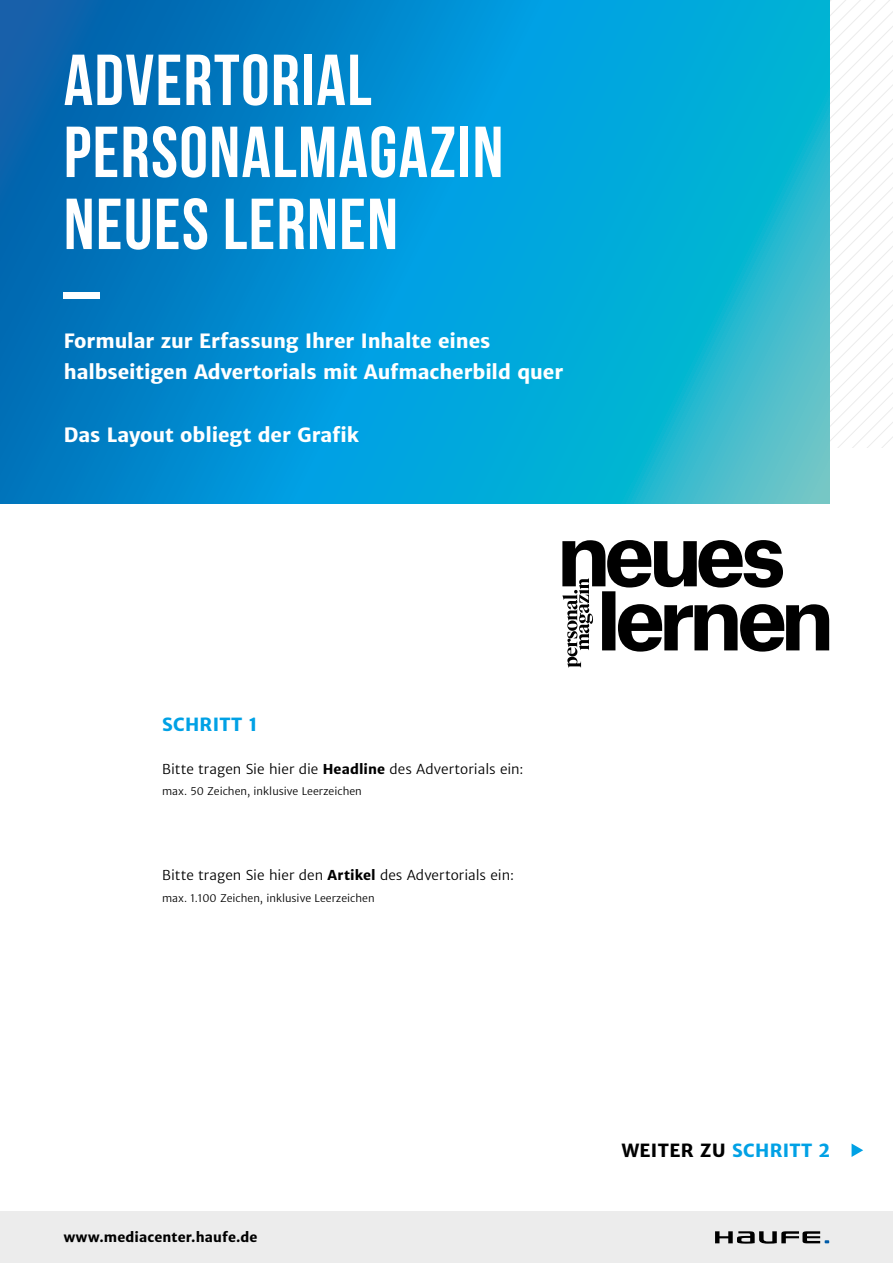
<style>
.page{position:relative;width:893px;height:1263px;background:#fff}
.page>*{position:absolute;margin:0;border:0;box-sizing:border-box;transform-origin:0 0}
.t1{font:700 72px/72px "Bebas Neue";letter-spacing:.02em;color:#fff}
.t2{font:700 19.5px/31.5px "Haufe Merriweather Sans";letter-spacing:-.005em;color:#fff}
.t3{font:700 18px "Haufe Merriweather Sans";letter-spacing:.02em;color:#000}
.t4{font:700 18px "Haufe Merriweather Sans";letter-spacing:.02em;color:#00a1e5}
.t5{font:13.5px "Haufe Merriweather Sans Lt";color:#000}
.t6{font:700 13.5px "Haufe Merriweather Sans";letter-spacing:.01em;color:#000}
.t7{font:10.5px "Haufe Merriweather Sans Lt";color:#000}
.s1{font-family:"Haufe Merriweather Sans";font-weight:700}
.s2{color:#00a1e5}
</style>
<div class="page">
<div style="left:0;top:1212px;width:893px;height:51px;background:#ececec"></div>
<svg style="left:715px;top:1231px;width:114px;height:13px"></svg>
<svg style="left:829px;top:0;width:64px;height:448px"></svg>
<svg style="left:0;top:0;width:829px;height:504px;background:#0696cf"></svg>
<svg style="left:851px;top:1143px;width:12px;height:14px"></svg>
<svg style="left:562px;top:540px;width:267px;height:128px"></svg>
<h1 class="t1" style="left:64px;top:43px;width:441px">ADVERTORIAL<br>PERSONALMAGAZIN<br>NEUES LERNEN<br>–</h1>
<p class="t2" style="left:64px;top:325px;width:501px">Formular zur Erfassung Ihrer Inhalte eines halbseitigen Advertorials mit Aufmacherbild quer</p>
<p class="t2" style="left:64px;top:420px;width:297px">Das Layout obliegt der Grafik</p>
<p class="t4" style="left:162px;top:714px;width:97px">SCHRITT 1</p>
<p class="t5" style="left:162px;top:761px;width:363px">Bitte tragen Sie hier die <span class="s1">Headline</span> des Advertorials ein:</p>
<p class="t7" style="left:162px;top:785px;width:201px">max. 50 Zeichen, inklusive Leerzeichen</p>
<p class="t5" style="left:162px;top:867px;width:353px">Bitte tragen Sie hier den <span class="s1">Artikel</span> des Advertorials ein:</p>
<p class="t7" style="left:162px;top:891px;width:214px">max. 1.100 Zeichen, inklusive Leerzeichen</p>
<p class="t6" style="left:64px;top:1228px;width:195px">www.mediacenter.haufe.de</p>
<p class="t3" style="left:622px;top:1139px;width:210px">WEITER ZU <span class="s2">SCHRITT 2</span></p>
</div>
